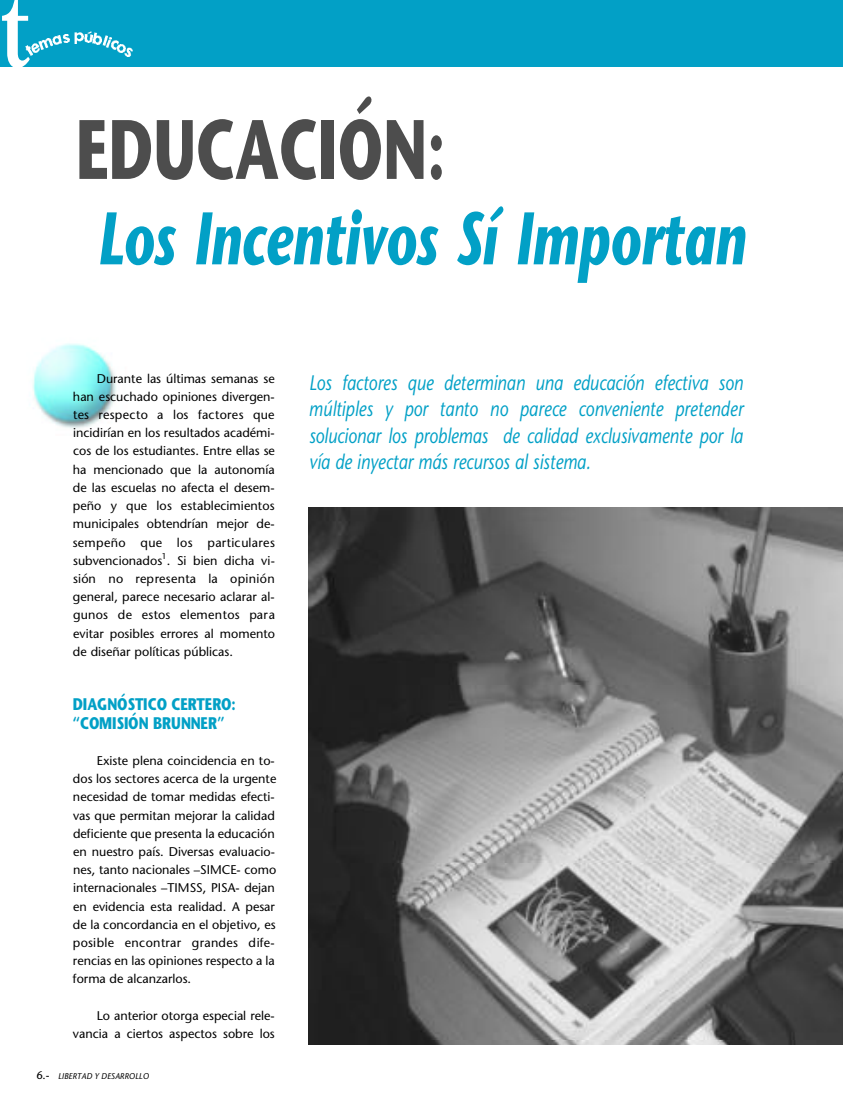
<style>
.page{position:relative;width:843px;height:1111px;background:#fff}
.page>*{position:absolute;margin:0;border:0;box-sizing:border-box;transform-origin:0 0}
.t1{font:700 105px "Century Old Style";color:#fff;scale:.7 1}
.t2{font:700 84px "Stone Sans";color:#4d4d4d;scale:.7 1}
.t3{font:italic 700 74.2px "Stone Sans";color:#02a0c6;scale:.7 1}
.t4{font:italic 21px/26.6px "Stone Sans";color:#02a0c6;text-align:justify;scale:.8 1}
.t5{font:700 16.8px/18.2px "Stone Sans";letter-spacing:-.005em;color:#02a0c6;scale:.8 1}
.t6{font:12.6px/18.2px "Stone Sans";color:#000;text-align:justify}
.t7{font:italic 8.4px "Stone Sans";color:#000}
.t8{font:8.4px "Stone Sans";color:#000}
.s1{font-style:normal;font-size:11.2px}
</style>
<div class="page">
<img style="left:32px;top:343px;width:84px;height:86px">
<div style="left:0;top:0;width:842px;height:67px;background:#02a0c6"></div>
<svg style="left:25px;top:46px;width:7px;height:9px"></svg>
<img style="left:26px;top:44px;width:14px;height:8px">
<img style="left:35px;top:38px;width:14px;height:11px">
<svg style="left:49px;top:32px;width:83px;height:24px"></svg>
<img style="left:309px;top:507px;width:533px;height:537px">
<h1 class="t1" style="left:2px;top:-12px;width:36px">t</h1>
<h2 class="t2" style="left:76px;top:117px;width:529px">EDUCACIÓN:</h2>
<h3 class="t3" style="left:97px;top:210px;width:927px">Los Incentivos Sí Importan</h3>
<p class="t6" style="left:73px;top:370px;width:204px;text-indent:24px">Durante las últimas semanas se han escuchado opiniones divergen&shy;tes respecto a los factores que incidirían en los resultados académi&shy;cos de los estudiantes. Entre ellas se ha mencionado que la autonomía de las escuelas no afecta el desem&shy;peño y que los establecimientos municipales obtendrían mejor de&shy;sempeño que los particulares subvencionados . Si bien dicha vi-</p>
<p class="t8" style="left:162px;top:552px;width:6px">1</p>
<p class="t6" style="left:73px;top:571px;width:203px">sión no representa la opinión general, parece necesario aclarar al&shy;gunos de estos elementos para evitar posibles errores al momento de diseñar políticas públicas.</p>
<h3 class="t5" style="left:73px;top:697px;width:205px">DIAGNÓSTICO CERT E R O : “COMISIÓN BRUNNER”</h3>
<p class="t6" style="left:73px;top:753px;width:205px;text-align:left;text-indent:24px">Existe plena coincidencia en to&shy;dos los sectores acerca de la urgente necesidad de tomar medidas efecti&shy;vas que permitan mejorar la calidad deficiente que presenta la educación en nuestro país. Diversas evaluacio&shy;nes, tanto nacionales –SIMCE- como internacionales –TIMSS, PISA- dejan en evidencia esta realidad. A pesar de la concordancia en el objetivo, es posible encontrar grandes dife&shy;rencias en las opiniones respecto a la forma de alcanzarlos.</p>
<p class="t6" style="left:73px;top:1007px;width:203px;text-align:right">Lo anterior otorga especial rele&shy;vancia a ciertos aspectos sobre los</p>
<h3 class="t4" style="left:309px;top:371px;width:544px">Los factores que determinan una educación efectiva son múltiples y por tanto no parece conveniente pretender solucionar los problemas de calidad exclusivamente por la vía de inyectar más recursos al sistema.</h3>
<p class="t7" style="left:36px;top:1073px;width:114px"><span class="s1">6.-</span> LIBERTAD Y DESARROLLO</p>
</div>
